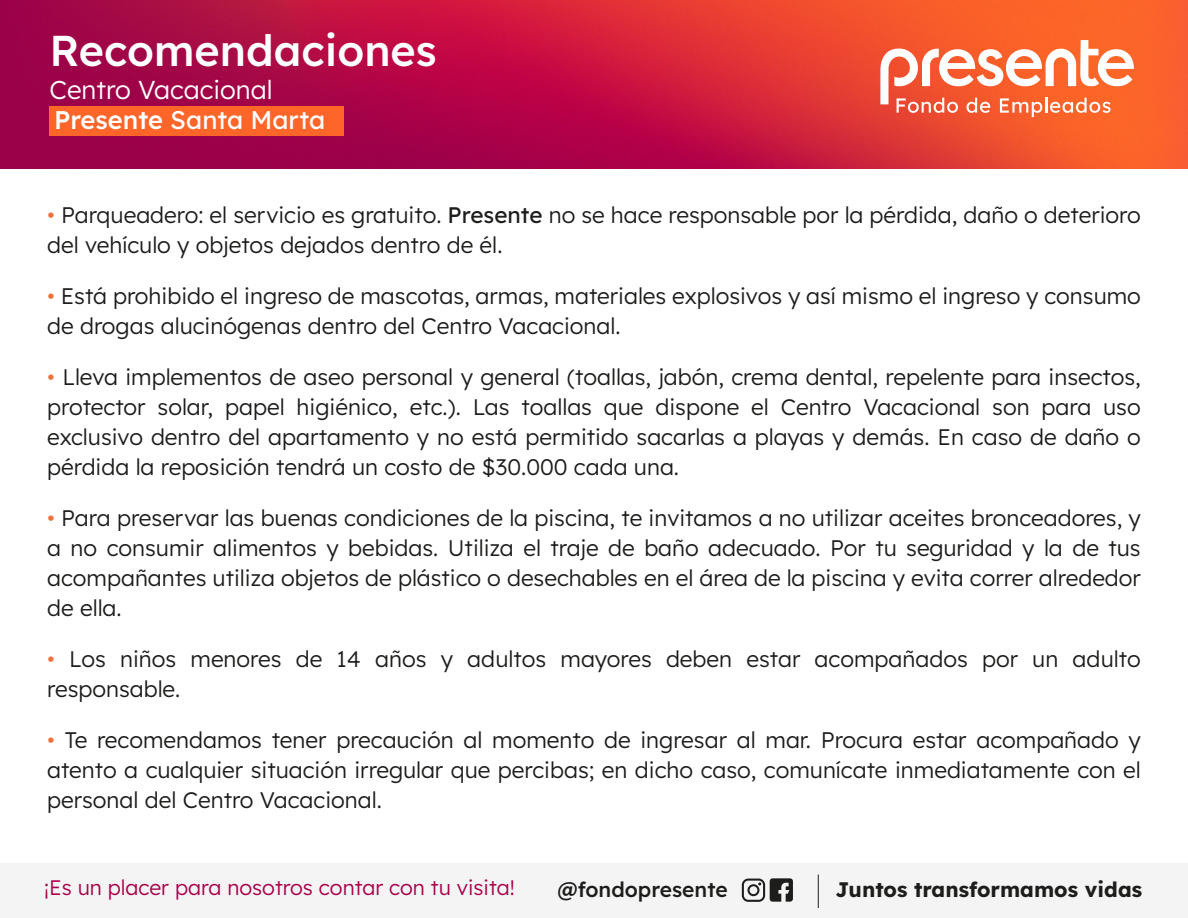
<style>
.page{position:relative;width:1188px;height:918px;background:#fff}
.page>*{position:absolute;margin:0;border:0;box-sizing:border-box;transform-origin:0 0}
.t1{font:500 43.2px "Lexend";color:#fff}
.t2{font:300 25.95px "Lexend";color:#fff}
.t3{font:25.5px "Lexend";color:#fff}
.t4{font:300 22.5px/30px "Lexend";color:#1d1d1b}
.t5{font:300 21px "Lexend";color:#a8004a}
.t6{font:700 21px "Lexend";color:#1d1d1b}
.t7{font:500 21px "Lexend";color:#1d1d1b}
.s1{font-weight:500}
.s2{color:#ed723d}
.s3{font-weight:400}
</style>
<div class="page">
<img style="left:0;top:0;width:1188px;height:168px">
<div style="left:50px;top:106px;width:294px;height:30px;background:#fd6529"></div>
<svg style="left:880px;top:40px;width:254px;height:77px"></svg>
<div style="left:0;top:863px;width:1188px;height:55px;background:#f4f4f4"></div>
<hr style="left:818px;top:875px;width:1px;height:33px;background:#1d1d1b">
<svg style="left:742px;top:878px;width:51px;height:24px"></svg>
<h1 class="t1" style="left:50px;top:18px;width:389px">Recomendaciones</h1>
<p class="t2" style="left:50px;top:71px;width:225px">Centro Vacacional</p>
<p class="t3" style="left:54px;top:101px;width:273px"><span class="s1">Presente</span> Santa Marta</p>
<p class="t4" style="left:47px;top:198px;width:1095px"><span class="s2">•</span> Parqueadero: el servicio es gratuito. <span class="s3">Presente</span> no se hace responsable por la pérdida, daño o deterioro del vehículo y objetos dejados dentro de él.</p>
<p class="t4" style="left:47px;top:279px;width:1095px"><span class="s2">•</span> Está prohibido el ingreso de mascotas, armas, materiales explosivos y así mismo el ingreso y consumo de drogas alucinógenas dentro del Centro Vacacional.</p>
<p class="t4" style="left:47px;top:360px;width:1095px;text-align:justify"><span class="s2">•</span> Lleva implementos de aseo personal y general (toallas, jabón, crema dental, repelente para insectos, protector solar, papel higiénico, etc.). Las toallas que dispone el Centro Vacacional son para uso exclusivo dentro del apartamento y no está permitido sacarlas a playas y demás. En caso de daño o pérdida la reposición tendrá un costo de $30.000 cada una.</p>
<p class="t4" style="left:47px;top:501px;width:1095px;text-align:justify"><span class="s2">•</span> Para preservar las buenas condiciones de la piscina, te invitamos a no utilizar aceites bronceadores, y a no consumir alimentos y bebidas. Utiliza el traje de baño adecuado. Por tu seguridad y la de tus acompañantes utiliza objetos de plástico o desechables en el área de la piscina y evita correr alrededor de ella.</p>
<p class="t4" style="left:47px;top:642px;width:1095px"><span class="s2">•</span> Los niños menores de 14 años y adultos mayores deben estar acompañados por un adulto responsable.</p>
<p class="t4" style="left:47px;top:723px;width:1095px;text-align:justify"><span class="s2">•</span> Te recomendamos tener precaución al momento de ingresar al mar. Procura estar acompañado y atento a cualquier situación irregular que percibas; en dicho caso, comunícate inmediatamente con el personal del Centro Vacacional.</p>
<p class="t5" style="left:44px;top:873px;width:472px">¡Es un placer para nosotros contar con tu visita!</p>
<p class="t7" style="left:557px;top:874px;width:172px">@fondopresente</p>
<p class="t6" style="left:836px;top:873px;width:308px">Juntos transformamos vidas</p>
</div>
